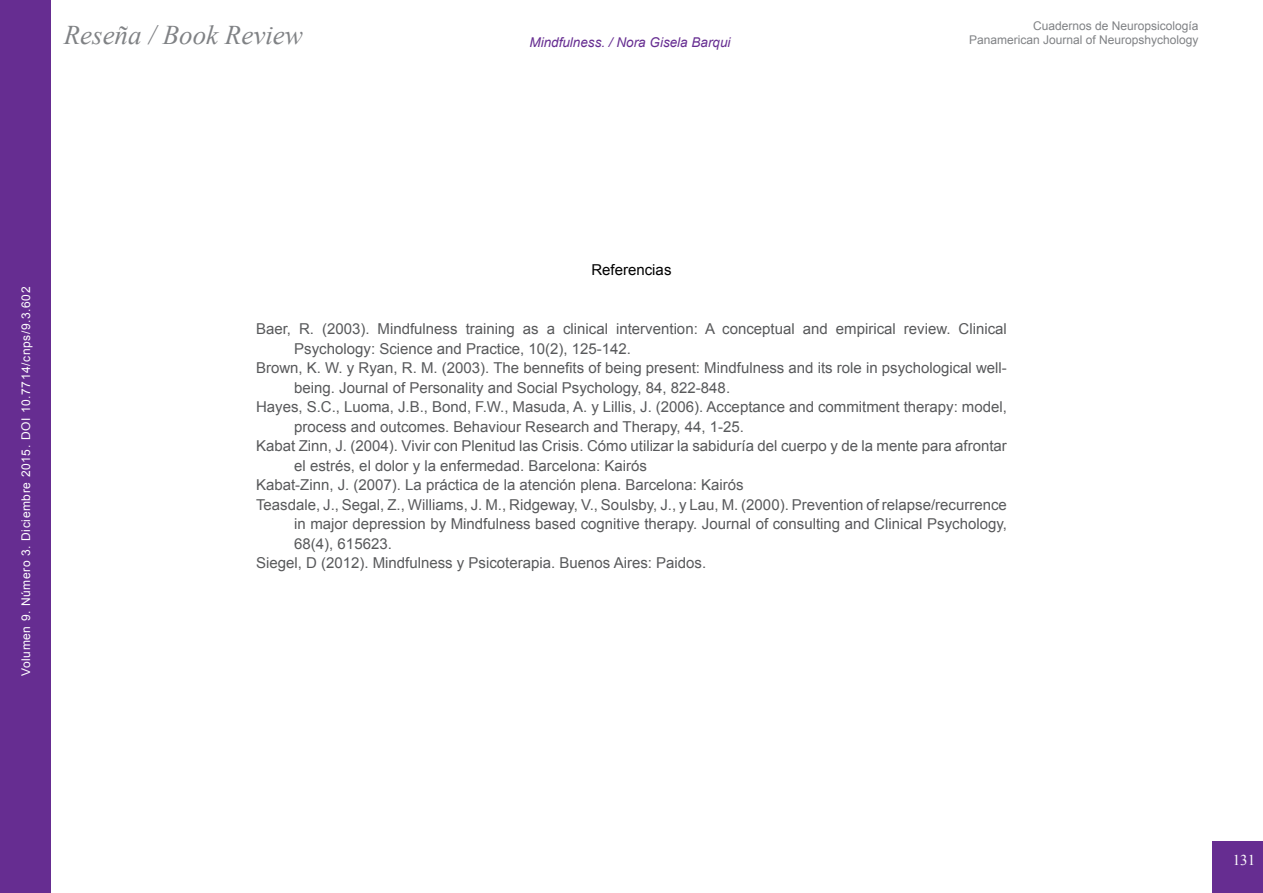
<style>
.page{position:relative;width:1263px;height:893px;background:#fff}
.page>*{position:absolute;margin:0;border:0;box-sizing:border-box;transform-origin:0 0}
.t1{font:italic 27px "Times New Roman";color:#808285}
.t2{font:15px "Arial";color:#58595b}
.t3{font:15px "Arial";color:#000}
.t4{font:15px "Times New Roman";color:#fff}
.t5{font:italic 13.5px "Arial";color:#662d91}
.t6{font:12px "Arial";color:#808285}
.t7{font:12px "Arial";letter-spacing:.05em;color:#fff}
</style>
<div class="page">
<div style="left:0;top:0;width:51px;height:893px;background:#662d91"></div>
<div style="left:1212px;top:841px;width:51px;height:52px;background:#662d91"></div>
<p class="t6" style="left:1033px;top:18px;width:167px">Cuadernos de Neuropsicología</p>
<h1 class="t1" style="left:64px;top:17px;width:241px">Reseña / Book Review</h1>
<p class="t6" style="left:969px;top:32px;width:231px">Panamerican Journal of Neuropshychology</p>
<p class="t5" style="left:529px;top:34px;width:203px">Mindfulness. / Nora Gisela Barqui</p>
<p class="t7" style="left:18px;top:676px;width:391px;rotate:-90deg">Volumen 9. Número 3. Diciembre 2015. DOI 10.7714/cnps/9.3.602</p>
<p class="t3" style="left:591px;top:259px;width:82px">Referencias</p>
<p class="t2" style="left:256px;top:319px;width:752px">Baer, R. (2003). Mindfulness training as a clinical intervention: A conceptual and empirical review. Clinical</p>
<p class="t2" style="left:294px;top:338px;width:338px">Psychology: Science and Practice, 10(2), 125-142.</p>
<p class="t2" style="left:256px;top:358px;width:752px">Brown, K. W. y Ryan, R. M. (2003). The bennefits of being present: Mindfulness and its role in psychological well-</p>
<p class="t2" style="left:294px;top:377px;width:437px">being. Journal of Personality and Social Psychology, 84, 822-848.</p>
<p class="t2" style="left:256px;top:397px;width:752px">Hayes, S.C., Luoma, J.B., Bond, F.W., Masuda, A. y Lillis, J. (2006). Acceptance and commitment therapy: model,</p>
<p class="t2" style="left:294px;top:416px;width:451px">process and outcomes. Behaviour Research and Therapy, 44, 1-25.</p>
<p class="t2" style="left:256px;top:436px;width:752px">Kabat Zinn, J. (2004). Vivir con Plenitud las Crisis. Cómo utilizar la sabiduría del cuerpo y de la mente para afrontar</p>
<p class="t2" style="left:294px;top:455px;width:354px">el estrés, el dolor y la enfermedad. Barcelona: Kairós</p>
<p class="t2" style="left:256px;top:475px;width:489px">Kabat-Zinn, J. (2007). La práctica de la atención plena. Barcelona: Kairós</p>
<p class="t2" style="left:256px;top:494px;width:752px">Teasdale, J., Segal, Z., Williams, J. M., Ridgeway, V., Soulsby, J., y Lau, M. (2000). Prevention of relapse/recurrence</p>
<p class="t2" style="left:294px;top:514px;width:714px">in major depression by Mindfulness based cognitive therapy. Journal of consulting and Clinical Psychology,</p>
<p class="t2" style="left:294px;top:533px;width:99px">68(4), 615623.</p>
<p class="t2" style="left:256px;top:553px;width:452px">Siegel, D (2012). Mindfulness y Psicoterapia. Buenos Aires: Paidos.</p>
<p class="t4" style="left:1233px;top:850px;width:24px">131</p>
</div>
